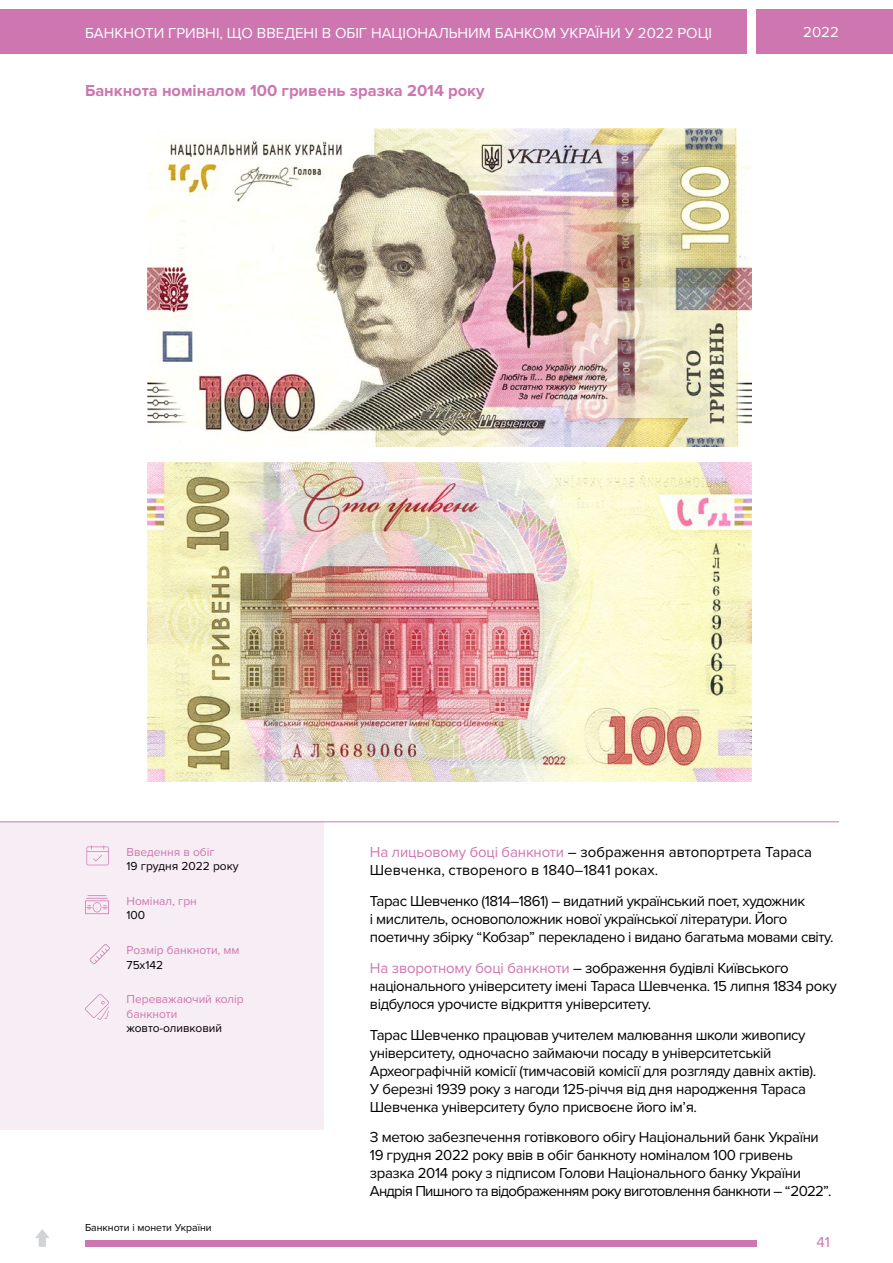
<style>
.page{position:relative;width:893px;height:1263px;background:#fff}
.page>*{position:absolute;margin:0;border:0;box-sizing:border-box;transform-origin:0 0}
.t1{font:700 16.5px "Proxima Nova";color:#cd76b0}
.t2{font:15px/18px "Proxima Nova";letter-spacing:-.025em;color:#000}
.t3{font:15px/18px "Proxima Nova";color:#000}
.t4{font:15px "Proxima Nova";color:#fff}
.t5{font:15px "Proxima Nova";color:#cd76b0}
.t6{font:12px/14.4px "Proxima Nova";color:#cd76b0}
.t7{font:12px "Proxima Nova";color:#000}
.t8{font:10.5px "Proxima Nova";color:#000}
.s1{color:#cd76b0}
</style>
<div class="page">
<div style="left:85px;top:1240px;width:671px;height:7px;background:#cd76b0"></div>
<svg style="left:35px;top:1229px;width:14px;height:18px"></svg>
<div style="left:756px;top:10px;width:137px;height:44px;background:#cd76b0"></div>
<div style="left:0;top:10px;width:747px;height:44px;background:#cd76b0"></div>
<div style="left:0;top:822px;width:323px;height:307px;background:#f7edf5"></div>
<svg style="left:85px;top:895px;width:24px;height:19px"></svg>
<svg style="left:85px;top:994px;width:24px;height:26px"></svg>
<img style="left:147px;top:463px;width:604px;height:319px">
<img style="left:147px;top:128px;width:604px;height:319px">
<hr style="left:0;top:821px;width:839px;height:1px;background:#cd76b0">
<svg style="left:86px;top:845px;width:23px;height:20px"></svg>
<svg style="left:90px;top:944px;width:20px;height:20px"></svg>
<p class="t4" style="left:85px;top:24px;width:629px">БАНКНОТИ ГРИВНІ, ЩО ВВЕДЕНІ В ОБІГ НАЦІОНАЛЬНИМ БАНКОМ УКРАЇНИ У 2022 РОЦІ</p>
<p class="t1" style="left:85px;top:81px;width:401px">Банкнота номіналом 100 гривень зразка 2014 року</p>
<p class="t4" style="left:803px;top:23px;width:37px">2022</p>
<p class="t6" style="left:127px;top:845px;width:90px">Введення в обіг</p>
<p class="t7" style="left:127px;top:859px;width:114px">19 грудня 2022 року</p>
<p class="t6" style="left:127px;top:894px;width:72px">Номінал, грн</p>
<p class="t7" style="left:127px;top:908px;width:20px">100</p>
<p class="t6" style="left:127px;top:943px;width:115px">Розмір банкноти, мм</p>
<p class="t7" style="left:127px;top:957px;width:38px">75х142</p>
<p class="t6" style="left:127px;top:992px;width:119px">Переважаючий колір банкноти</p>
<p class="t7" style="left:127px;top:1021px;width:97px">жовто-оливковий</p>
<p class="t8" style="left:85px;top:1221px;width:128px">Банкноти і монети України</p>
<p class="t3" style="left:370px;top:843px;width:444px"><span class="s1">На лицьовому боці банкноти</span> – зображення автопортрета Тараса<br>Шевченка, створеного в 1840–1841 роках.</p>
<p class="t2" style="left:370px;top:892px;width:465px">Тарас Шевченко (1814–1861) – видатний український поет, художник<br>і мислитель, основоположник нової української літератури. Його поетичну збірку “Кобзар” перекладено і видано багатьма мовами світу.</p>
<p class="t2" style="left:370px;top:959px;width:468px"><span class="s1">На зворотному боці банкноти</span> – зображення будівлі Київського національного університету імені Тараса Шевченка. 15 липня 1834 року відбулося урочисте відкриття університету.</p>
<p class="t2" style="left:370px;top:1026px;width:448px">Тарас Шевченко працював учителем малювання школи живопису університету, одночасно займаючи посаду в університетській Археографічній комісії (тимчасовій комісії для розгляду давніх актів).<br>У березні 1939 року з нагоди 125-річчя від дня народження Тараса Шевченка університету було присвоєне його ім’я.</p>
<p class="t2" style="left:370px;top:1128px;width:463px">З метою забезпечення готівкового обігу Національний банк України 19 грудня 2022 року ввів в обіг банкноту номіналом 100 гривень зразка 2014 року з підписом Голови Національного банку України Андрія Пишного та відображенням року виготовлення банкноти – “2022”.</p>
<p class="t5" style="left:816px;top:1233px;width:15px">41</p>
</div>
